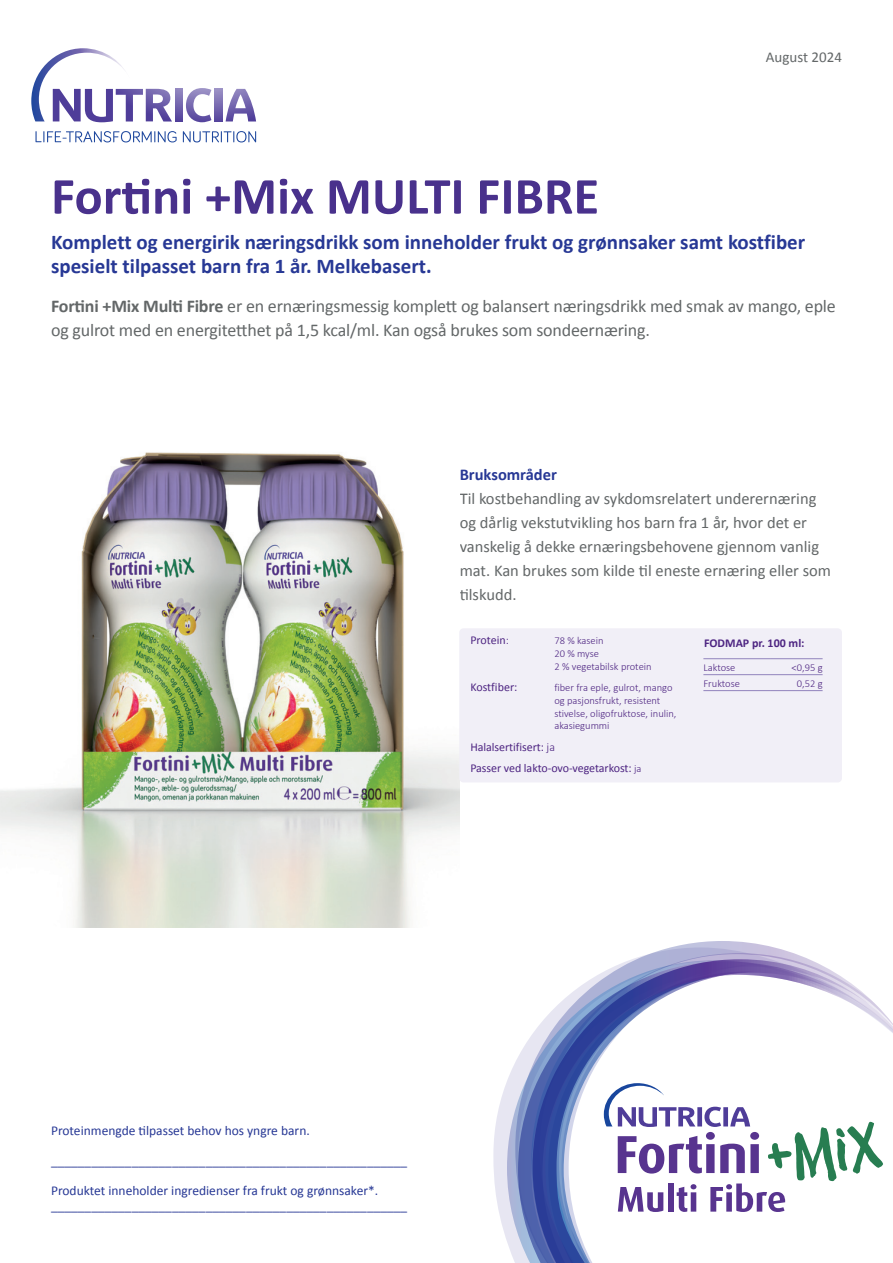
<style>
.page{position:relative;width:893px;height:1263px;background:#fff}
.page>*{position:absolute;margin:0;border:0;box-sizing:border-box;transform-origin:0 0}
.t1{font:700 52.5px "Calibri";color:#49318c}
.t2{font:700 21px/24px "Calibri";color:#273895}
.t3{font:18px/24px "Calibri";letter-spacing:-.01em;color:#636768}
.t4{font:16.5px/24px "Calibri";color:#636768}
.t5{font:700 16.5px "Calibri";color:#273895}
.t6{font:15px "Calibri";color:#636768}
.t7{font:13.5px/15px "Calibri";color:#273895}
.t8{font:12px/21.3px "Calibri";letter-spacing:-.005em;color:#4e2582}
.t9{font:700 12px "Calibri";color:#4e2582}
.t10{font:300 10.5px/12.8px "Calibri";color:#4e2582}
.s1{font-weight:700}
.s2{font-weight:300}
.s3{font-weight:300;font-size:10.5px}
</style>
<div class="page">
<svg style="left:493px;top:1082px;width:14px;height:159px;fill:#e7e6f2"></svg>
<svg style="left:507px;top:1064px;width:8px;height:198px;background:#d2d4e8"></svg>
<svg style="left:515px;top:941px;width:293px;height:322px"></svg>
<svg style="left:533px;top:959px;width:360px;height:304px"></svg>
<svg style="left:545px;top:977px;width:168px;height:286px"></svg>
<svg style="left:604px;top:1083px;width:279px;height:129px"></svg>
<img style="left:0;top:452px;width:460px;height:475px">
<svg style="left:215px;top:89px;width:7px;height:32px"></svg>
<svg style="left:226px;top:89px;width:30px;height:32px"></svg>
<svg style="left:186px;top:88px;width:25px;height:34px"></svg>
<svg style="left:175px;top:89px;width:7px;height:32px"></svg>
<svg style="left:36px;top:131px;width:141px;height:11px"></svg>
<svg style="left:183px;top:131px;width:73px;height:11px"></svg>
<svg style="left:31px;top:48px;width:141px;height:74px"></svg>
<div style="left:459px;top:628px;width:383px;height:154px;background:#f1eff7;border-radius:4px"></div>
<hr style="left:703px;top:674px;width:68px;height:1px;background:#9183bd">
<hr style="left:771px;top:674px;width:52px;height:1px;background:#9183bd">
<hr style="left:703px;top:690px;width:68px;height:1px;background:#9183bd">
<hr style="left:703px;top:658px;width:68px;height:1px;background:#9183bd">
<hr style="left:771px;top:658px;width:52px;height:1px;background:#9183bd">
<hr style="left:771px;top:690px;width:52px;height:1px;background:#9183bd">
<h1 class="t1" style="left:51px;top:159px;width:550px">Fortini +Mix MULTI FIBRE</h1>
<p class="t6" style="left:766px;top:47px;width:78px">August 2024</p>
<h2 class="t2" style="left:51px;top:229px;width:756px">Komplett og energirik næringsdrikk som inneholder frukt og grønnsaker samt kostfiber spesielt tilpasset barn fra 1 år. Melkebasert.</h2>
<h3 class="t3" style="left:51px;top:293px;width:786px"><span class="s1">Fortini +Mix Multi Fibre</span> er en ernæringsmessig komplett og balansert næringsdrikk med smak av mango, eple og gulrot med en energitetthet på 1,5 kcal/ml. Kan også brukes som sondeernæring.</h3>
<p class="t5" style="left:460px;top:463px;width:99px">Bruksområder</p>
<p class="t4" style="left:460px;top:486px;width:373px">Til kostbehandling av sykdomsrelatert underernæring og dårlig vekstutvikling hos barn fra 1 år, hvor det er vanskelig å dekke ernæringsbehovene gjennom vanlig mat. Kan brukes som kilde til eneste ernæring eller som tilskudd.</p>
<p class="t8" style="left:470px;top:629px;width:40px">Protein<span class="s2">:</span></p>
<p class="t10" style="left:554px;top:634px;width:99px">78 % kasein<br>20 % myse<br>2 % vegetabilsk protein</p>
<p class="t8" style="left:470px;top:676px;width:49px">Kostfiber:</p>
<p class="t10" style="left:554px;top:681px;width:124px">fiber fra eple, gulrot, mango og pasjonsfrukt, resistent stivelse, oligofruktose, inulin, akasiegummi</p>
<p class="t8" style="left:470px;top:736px;width:173px">Halalsertifisert: <span class="s2">ja<br></span>Passer ved lakto-ovo-vegetarkost: <span class="s3">ja</span></p>
<p class="t9" style="left:704px;top:635px;width:102px">FODMAP pr. 100 ml:</p>
<p class="t10" style="left:703px;top:661px;width:33px">Laktose</p>
<p class="t10" style="left:791px;top:661px;width:33px">&lt;0,95 g</p>
<p class="t10" style="left:703px;top:677px;width:38px">Fruktose</p>
<p class="t10" style="left:797px;top:677px;width:27px">0,52 g</p>
<p class="t7" style="left:51px;top:1123px;width:260px">Proteinmengde tilpasset behov hos yngre barn.</p>
<p class="t7" style="left:51px;top:1153px;width:358px">_____________________________________________________</p>
<p class="t7" style="left:51px;top:1183px;width:358px">Produktet inneholder ingredienser fra frukt og grønnsaker*. _____________________________________________________</p>
</div>
